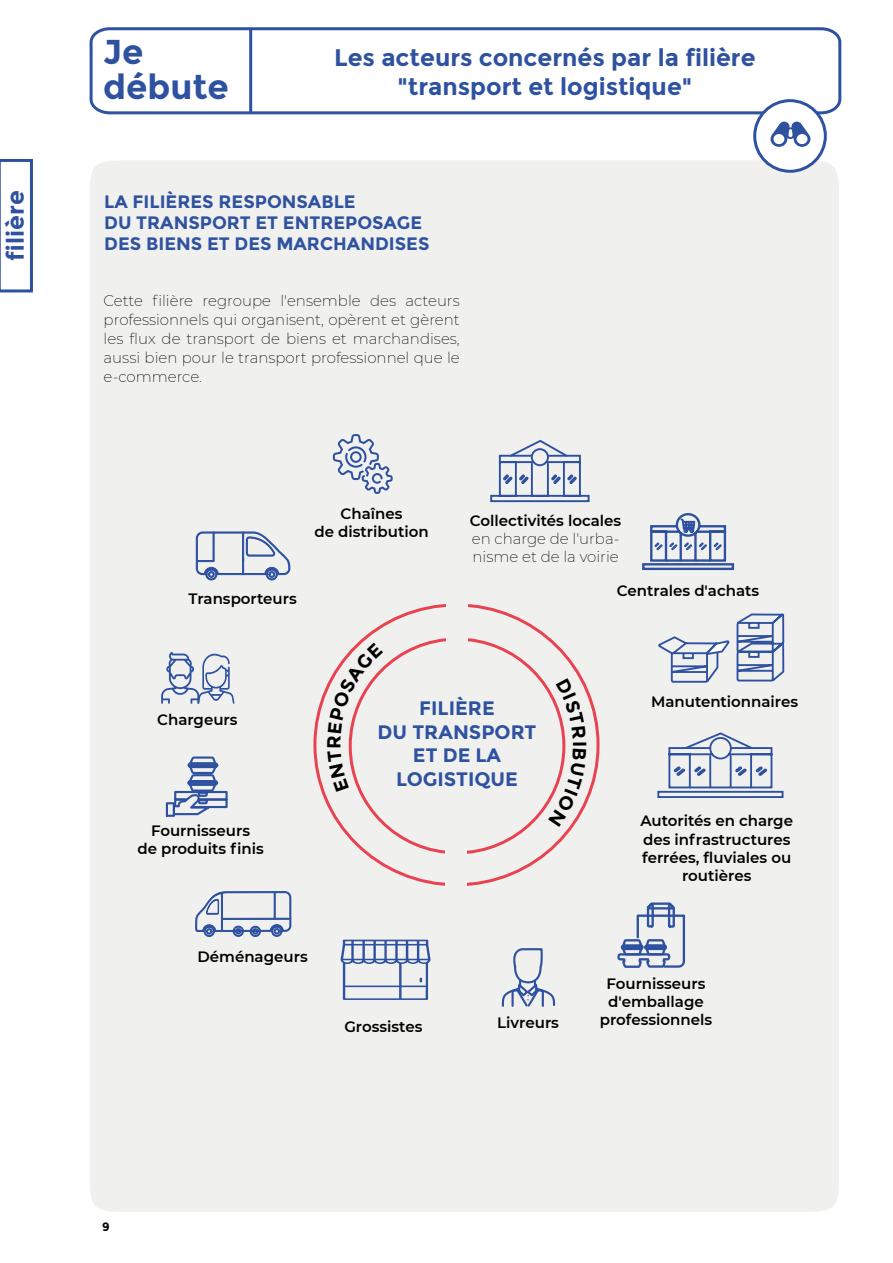
<style>
.page{position:relative;width:893px;height:1263px;background:#fff}
.page>*{position:absolute;margin:0;border:0;box-sizing:border-box;transform-origin:0 0}
.t1{font:700 34.5px/34.5px "Montserrat";color:#2f52a0}
.t2{font:700 24px/28.8px "Montserrat";color:#2f52a0;text-align:center}
.t3{font:700 19.5px/23.4px "Montserrat";color:#2f52a0;text-align:center}
.t4{font:700 18px/21px "Montserrat";color:#2f52a0}
.t5{font:600 15px/18px "Montserrat";color:#000;text-align:center}
.t6{font:200 15px/18.9px "Montserrat";color:#000;text-align:justify}
.t7{font:700 12px "Montserrat";color:#000}
</style>
<div class="page">
<div style="left:90px;top:160px;width:749px;height:1052px;background:#f0f0ef;border-radius:35px"></div>
<svg style="left:89px;top:27px;width:753px;height:89px"></svg>
<hr style="left:249px;top:29px;width:3px;height:84px;background:#2f52a0">
<div style="left:755px;top:101px;width:70px;height:70px;background:#fff;border-radius:50%"></div>
<div style="left:753px;top:99px;width:74px;height:74px;border:3px solid #2f52a0;border-radius:50%"></div>
<svg style="left:770px;top:122px;width:40px;height:25px"></svg>
<svg style="left:642px;top:513px;width:93px;height:58px"></svg>
<hr style="left:666px;top:559px;width:15px;height:3px;background:#2f52a0">
<hr style="left:695px;top:559px;width:15px;height:3px;background:#2f52a0">
<svg style="left:195px;top:531px;width:96px;height:50px"></svg>
<svg style="left:195px;top:891px;width:97px;height:46px"></svg>
<svg style="left:161px;top:652px;width:74px;height:52px"></svg>
<svg style="left:657px;top:732px;width:127px;height:66px"></svg>
<svg style="left:490px;top:439px;width:100px;height:64px"></svg>
<svg style="left:658px;top:613px;width:127px;height:70px"></svg>
<svg style="left:333px;top:434px;width:60px;height:60px"></svg>
<svg style="left:341px;top:940px;width:90px;height:60px"></svg>
<svg style="left:0;top:159px;width:33px;height:133px"></svg>
<svg style="left:502px;top:948px;width:53px;height:59px"></svg>
<svg style="left:617px;top:902px;width:68px;height:66px"></svg>
<svg style="left:166px;top:756px;width:62px;height:61px"></svg>
<svg style="left:548px;top:678px;width:38px;height:148px"></svg>
<svg style="left:327px;top:642px;width:56px;height:150px"></svg>
<h2 class="t2" style="left:1px;top:261px;width:72px;rotate:-90deg">filière</h2>
<h1 class="t1" style="left:103px;top:35px;width:127px">Je débute</h1>
<h2 class="t2" style="left:334px;top:43px;width:423px">Les acteurs concernés par la filière "transport et logistique"</h2>
<p class="t4" style="left:104px;top:191px;width:327px">LA FILIÈRES RESPONSABLE<br>DU TRANSPORT ET ENTREPOSAGE<br>DES BIENS ET DES MARCHANDISES</p>
<p class="t6" style="left:104px;top:291px;width:358px">Cette filière regroupe l'ensemble des acteurs professionnels qui organisent, opèrent et gèrent les flux de transport de biens et marchandises, aussi bien pour le transport professionnel que le e-commerce.</p>
<p class="t5" style="left:314px;top:504px;width:116px">Chaînes<br>de distribution</p>
<p class="t5" style="left:189px;top:588px;width:110px">Transporteurs</p>
<p class="t5" style="left:470px;top:511px;width:153px">Collectivités locales</p>
<p class="t6" style="left:472px;top:529px;width:149px;line-height:18px">en charge de l'urba&shy;nisme et de la voirie</p>
<p class="t5" style="left:617px;top:580px;width:144px">Centrales d'achats</p>
<p class="t5" style="left:157px;top:710px;width:82px">Chargeurs</p>
<p class="t5" style="left:137px;top:821px;width:128px">Fournisseurs<br>de produits finis</p>
<p class="t5" style="left:197px;top:947px;width:112px">Déménageurs</p>
<h3 class="t3" style="left:378px;top:697px;width:160px">FILIÈRE<br>DU TRANSPORT<br>ET DE LA<br>LOGISTIQUE</h3>
<p class="t5" style="left:344px;top:1017px;width:80px">Grossistes</p>
<p class="t5" style="left:497px;top:1013px;width:63px">Livreurs</p>
<p class="t5" style="left:651px;top:692px;width:148px">Manutentionnaires</p>
<p class="t5" style="left:640px;top:811px;width:154px">Autorités en charge des infrastructures ferrées, fluviales ou routières</p>
<p class="t5" style="left:600px;top:974px;width:114px">Fournisseurs d'emballage professionnels</p>
<p class="t7" style="left:102px;top:1220px;width:9px">9</p>
</div>
